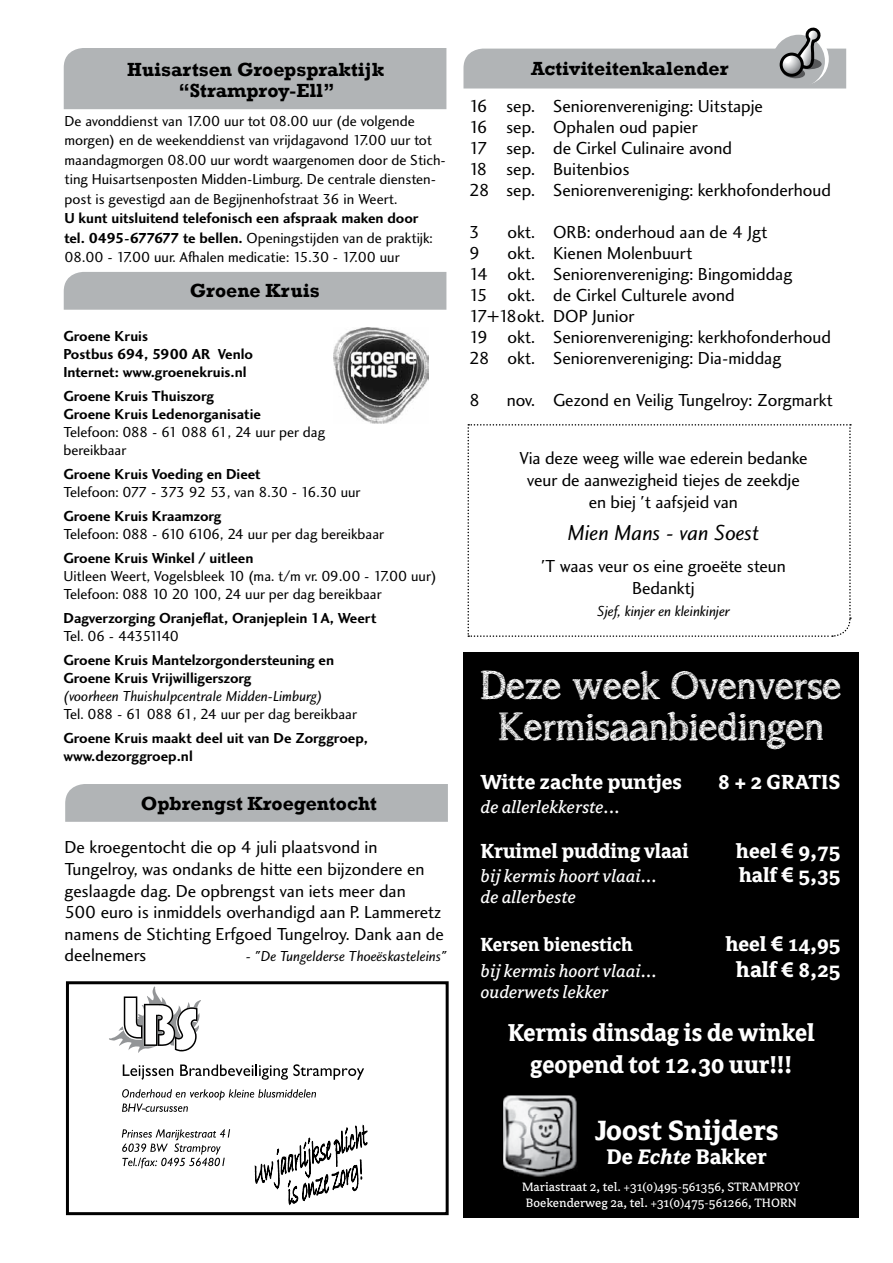
<style>
.page{position:relative;width:893px;height:1263px;background:#fff}
.page>*{position:absolute;margin:0;border:0;box-sizing:border-box;transform-origin:0 0}
.t1{font:39px/40.5px "asongforjennifer";color:#fff;text-align:center}
.t2{font:700 30.75px "Avance";color:#fff}
.t3{font:700 27px/31.5px "Avance";color:#fff;text-align:center;scale:.94 1}
.t4{font:700 24px "Avance";color:#fff}
.t5{font:700 23.4px "Avance";color:#fff}
.t6{font:700 22.5px "Avance";color:#fff}
.t7{font:700 22.5px "Avance";color:#fff;scale:.95 1}
.t8{font:22.5px "Charlotte Sans Book Italic Plain";letter-spacing:-.005em;color:#000}
.t9{font:700 21px "Avance";color:#fff;scale:.94 1}
.t10{font:700 20.7px "Avance";color:#fff}
.t11{font:700 19.5px/21.6px "Rockwell";color:#000;text-align:center}
.t12{font:italic 19.5px "Avance";color:#fff}
.t13{font:18px/21px "Charlotte Sans Book Plain";color:#000}
.t14{font:700 15.75px "Avance";color:#fff}
.t15{font:15px/19.5px "Charlotte Sans Book Plain";color:#000}
.t16{font:15px/18px "Charlotte Sans Bold Plain";color:#000}
.t17{font:15px "Charlotte Sans Book Italic Plain";color:#000}
.t18{font:15px "Charlotte Sans Book Plain";letter-spacing:-.04em;color:#000}
.t19{font:15px "Charlotte Sans Book Plain";letter-spacing:-.08em;color:#000}
.t20{font:13.5px/16.2px "Avance";color:#fff}
.t21{font:700 7.95px "Avance";color:#fff}
.s1{font-family:"Charlotte Sans Bold Plain"}
.s2{font-family:"Myriad Pro"}
.s3{font-family:"Myriad Pro";font-size:22.5px}
.s4{font-size:22.5px}
.s5{font-style:italic}
</style>
<div class="page">
<svg style="left:463px;top:27px;width:383px;height:62px"></svg>
<svg style="left:781px;top:54px;width:21px;height:21px"></svg>
<div style="left:780px;top:53px;width:24px;height:24px;border:3px solid #000;border-radius:50%"></div>
<div style="left:64px;top:272px;width:382px;height:38px;background:#b1b4b6"></div>
<div style="left:64px;top:48px;width:382px;height:61px;background:#b1b4b6"></div>
<img style="left:333px;top:328px;width:96px;height:95px">
<div style="left:65px;top:784px;width:383px;height:38px;background:#b1b4b6"></div>
<svg style="left:123px;top:1064px;width:50px;height:16px"></svg>
<svg style="left:180px;top:1064px;width:184px;height:16px"></svg>
<svg style="left:109px;top:986px;width:92px;height:67px"></svg>
<svg style="left:122px;top:1089px;width:245px;height:116px"></svg>
<hr style="left:415px;top:1215px;width:32px;height:1px;background:#000">
<div style="left:66px;top:981px;width:383px;height:234px;border:3px solid #000"></div>
<div style="left:463px;top:652px;width:396px;height:565px;background:#000"></div>
<img style="left:503px;top:1095px;width:74px;height:82px">
<svg style="left:467px;top:424px;width:384px;height:213px"></svg>
<p class="t11" style="left:127px;top:58px;width:259px">Huisartsen Groepspraktijk “Stramproy-Ell”</p>
<p class="t15" style="left:64px;top:111px;width:383px">De avonddienst van 17.00 uur tot 08.00 uur (de volgende morgen) en de weekenddienst van vrijdagavond 17.00 uur tot maandagmorgen 08.00 uur wordt waargenomen door de Stich&shy;ting Huisartsenposten Midden-Limburg. De centrale diensten&shy;post is gevestigd aan de Begijnenhofstraat 36 in Weert.</p>
<p class="t16" style="left:64px;top:209px;width:356px">U kunt uitsluitend telefonisch een afspraak maken door</p>
<p class="t15" style="left:64px;top:228px;width:370px"><span class="s1">tel. 0495-677677 te bellen.</span> Openingstijden van de praktijk:<br>08.00 - 17.00 uur. Afhalen medicatie: 15.30 - 17.00 uur</p>
<p class="t11" style="left:190px;top:280px;width:131px">Groene Kruis</p>
<p class="t16" style="left:63px;top:326px;width:191px">Groene Kruis<br>Postbus 694, 5900 AR Venlo<br>Internet: www.groenekruis.nl</p>
<p class="t16" style="left:63px;top:386px;width:199px">Groene Kruis Thuiszorg<br>Groene Kruis Ledenorganisatie</p>
<p class="t15" style="left:63px;top:422px;width:263px;line-height:18px">Telefoon: 088 - 61 088 61, 24 uur per dag bereikbaar</p>
<p class="t16" style="left:63px;top:464px;width:199px">Groene Kruis Voeding en Dieet</p>
<p class="t18" style="left:63px;top:483px;width:299px">Telefoon: 077 - 373 92 53, van 8.30 - 16.30 uur</p>
<p class="t16" style="left:63px;top:506px;width:159px">Groene Kruis Kraamzorg</p>
<p class="t15" style="left:63px;top:524px;width:322px">Telefoon: 088 - 610 6106, 24 uur per dag bereikbaar</p>
<p class="t16" style="left:63px;top:548px;width:192px">Groene Kruis Winkel / uitleen</p>
<p class="t15" style="left:63px;top:566px;width:375px;line-height:18px">Uitleen Weert, Vogelsbleek 10 (ma. t/m vr. 09.00 - 17.00 uur)<br>Telefoon: 088 10 20 100, 24 uur per dag bereikbaar</p>
<p class="t16" style="left:63px;top:608px;width:315px">Dagverzorging Oranjeflat, Oranjeplein 1A, Weert</p>
<p class="t19" style="left:63px;top:627px;width:117px">Tel. 06 - 44351140</p>
<p class="t16" style="left:63px;top:650px;width:272px">Groene Kruis Mantelzorgondersteuning en<br>Groene Kruis Vrijwilligerszorg</p>
<p class="t17" style="left:63px;top:687px;width:261px">(voorheen Thuishulpcentrale Midden-Limburg)</p>
<p class="t15" style="left:63px;top:704px;width:295px">Tel. 088 - 61 088 61, 24 uur per dag bereikbaar</p>
<p class="t16" style="left:63px;top:728px;width:306px">Groene Kruis maakt deel uit van De Zorggroep, www.dezorggroep.nl</p>
<p class="t11" style="left:141px;top:793px;width:238px">Opbrengst Kroegentocht</p>
<p class="t13" style="left:64px;top:836px;width:381px;line-height:21.6px">De kroegentocht die op 4 juli plaatsvond in Tungelroy, was ondanks de hitte een bijzondere en geslaagde dag. De opbrengst van iets meer dan<br>500 euro is inmiddels overhandigd aan P. Lammeretz namens de Stichting Erfgoed Tungelroy. Dank aan de deelnemers</p>
<p class="t17" style="left:246px;top:947px;width:203px">- "De Tungelderse Thoeëskasteleins"</p>
<p class="t11" style="left:531px;top:57px;width:199px">Activiteitenkalender</p>
<p class="t13" style="left:469px;top:96px;width:363px">16 sep. Seniorenvereniging: Uitstapje<br>16 sep. Ophalen oud papier<br>17 sep. de Cirkel Culinaire avond<br>18 sep. Buitenbios<br>28 sep. Seniorenvereniging: kerkhofonderhoud</p>
<p class="t13" style="left:469px;top:222px;width:12px">3</p>
<p class="t13" style="left:507px;top:222px;width:261px">okt. ORB: onderhoud aan de 4 Jgt</p>
<p class="t13" style="left:469px;top:243px;width:12px">9</p>
<p class="t13" style="left:469px;top:243px;width:363px;text-indent:38px">okt. Kienen Molenbuurt<br>14 okt. Seniorenvereniging: Bingomiddag<br>15 okt. de Cirkel Culturele avond<br>17+18okt. DOP Junior<br>19 okt. Seniorenvereniging: kerkhofonderhoud 28 okt. Seniorenvereniging: Dia-middag</p>
<p class="t13" style="left:469px;top:390px;width:12px">8</p>
<p class="t13" style="left:507px;top:390px;width:328px">nov. Gezond en Veilig Tungelroy: Zorgmarkt</p>
<p class="t13" style="left:519px;top:447px;width:290px;line-height:21.6px;text-align:center">Via deze weeg wille wae ederein bedanke veur de aanwezigheid tiejes de zeekdje en biej 't aafsjeid van</p>
<p class="t8" style="left:567px;top:519px;width:193px">Mien Mans - van Soest</p>
<p class="t13" style="left:541px;top:555px;width:246px;line-height:21.6px;text-align:center">'T waas veur os eine groeëte steun<br>Bedanktj</p>
<p class="t17" style="left:597px;top:602px;width:134px">Sjef, kinjer en kleinkinjer</p>
<h1 class="t1" style="left:481px;top:665px;width:362px">Deze week Ovenverse<br>Kermisaanbiedingen</h1>
<p class="t6" style="left:480px;top:770px;width:203px">Witte zachte puntjes</p>
<p class="t6" style="left:718px;top:770px;width:124px">8 + 2 GRATIS</p>
<p class="t12" style="left:480px;top:797px;width:141px">de allerlekkerste...</p>
<p class="t7" style="left:480px;top:839px;width:221px">Kruimel pudding vlaai</p>
<p class="t6" style="left:736px;top:839px;width:106px">heel <span class="s2">€</span> 9,75</p>
<p class="t12" style="left:480px;top:866px;width:178px">bij kermis hoort vlaai...</p>
<p class="t6" style="left:739px;top:863px;width:103px">half <span class="s2">€</span> 5,35</p>
<p class="t12" style="left:480px;top:887px;width:97px">de allerbeste</p>
<p class="t9" style="left:480px;top:933px;width:163px">Kersen bienestich</p>
<p class="t6" style="left:725px;top:932px;width:117px">heel <span class="s2">€</span> 14,95</p>
<p class="t12" style="left:480px;top:960px;width:178px">bij kermis hoort vlaai...</p>
<h3 class="t4" style="left:736px;top:956px;width:106px">half <span class="s3">€</span> <span class="s4">8,25</span></h3>
<p class="t12" style="left:480px;top:981px;width:129px">ouderwets lekker</p>
<h3 class="t3" style="left:508px;top:1017px;width:328px">Kermis dinsdag is de winkel geopend tot 12.30 uur!!!</h3>
<p class="t10" style="left:603px;top:1109px;width:125px">Joost Snijders</p>
<p class="t14" style="left:611px;top:1130px;width:110px">De <span class="s5">Echte</span> Bakker</p>
<p class="t21" style="left:664px;top:1144px;width:4px">-</p>
<h2 class="t2" style="left:595px;top:1114px;width:185px">Joost Snijders</h2>
<p class="t5" style="left:606px;top:1144px;width:162px">De <span class="s5">Echte</span> Bakker</p>
<p class="t20" style="left:522px;top:1179px;width:280px">Mariastraat 2, tel. +31(0)495-561356, STRAMPROY<br>Boekenderweg 2a, tel. +31(0)475-561266, THORN</p>
</div>
